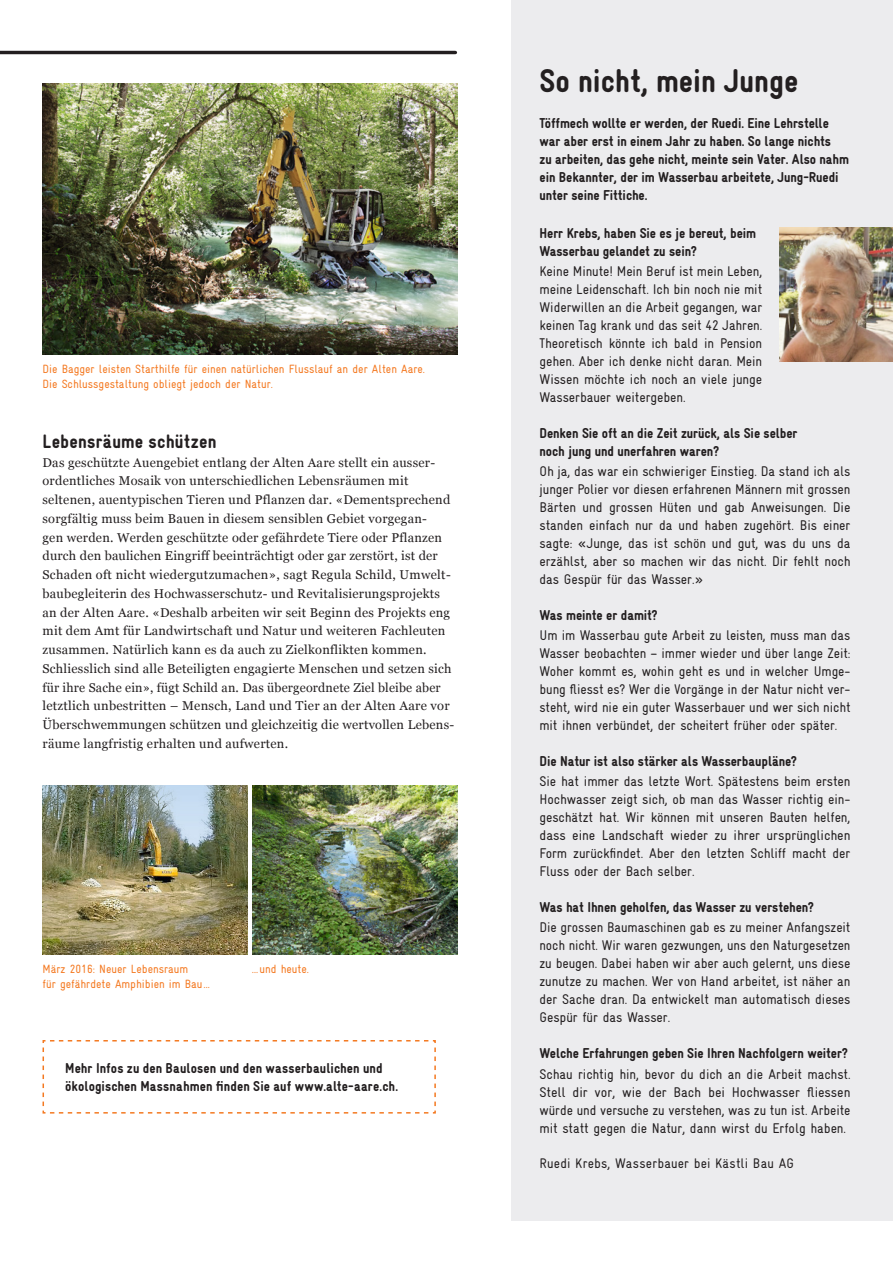
<style>
.page{position:relative;width:893px;height:1263px;background:#fff}
.page>*{position:absolute;margin:0;border:0;box-sizing:border-box;transform-origin:0 0}
.Haupttitel{font:900 33px "Gravur Condensed Pro";color:#231f20}
.Untertitel{font:900 19.5px "Gravur Condensed Pro";letter-spacing:.015em;color:#231f20}
.Interview_Frage{font:900 14.4px/18px "Gravur Condensed Pro";letter-spacing:-.005em;color:#231f20}
.Auszeichnung{font:900 14.4px/18px "Gravur Condensed Pro";letter-spacing:.005em;color:#231f20}
.Interview_Antwort{font:14.1px/18px "Gravur Condensed Pro";letter-spacing:-.005em;color:#231f20;text-align:justify}
.Lauftext_Box_Grau{font:13.95px "Gravur Condensed Pro";letter-spacing:.015em;color:#231f20}
.Lauftext{font:12.75px/18.8px "Georgia";letter-spacing:.02em;color:#231f20}
.Bildlegende{font:12px/15px "Gravur Condensed Pro";color:#f47921}
</style>
<div class="page">
<div style="left:512px;top:0;width:381px;height:1220px;background:#ececee"></div>
<img style="left:779px;top:228px;width:114px;height:134px">
<img style="left:43px;top:785px;width:205px;height:169px">
<img style="left:252px;top:785px;width:205px;height:169px">
<img style="left:43px;top:83px;width:414px;height:271px">
<svg style="left:42px;top:1040px;width:394px;height:74px"></svg>
<hr style="left:0;top:51px;width:455px;height:3px;background:#231f20">
<p class="Bildlegende" style="left:43px;top:361px;width:384px">Die Bagger leisten Starthilfe für einen natürlichen Flusslauf an der Alten Aare.<br>Die Schlussgestaltung obliegt jedoch der Natur.</p>
<p class="Untertitel" style="left:43px;top:430px;width:175px">Lebensräume schützen</p>
<p class="Lauftext" style="left:43px;top:452px;width:413px">Das geschützte Auengebiet entlang der Alten Aare stellt ein ausser&shy;ordentliches Mosaik von unterschiedlichen Lebensräumen mit seltenen, auentypischen Tieren und Pflanzen dar. «Dementsprechend sorgfältig muss beim Bauen in diesem sensiblen Gebiet vorgegan-<br>gen werden. Werden geschützte oder gefährdete Tiere oder Pflanzen durch den baulichen Eingriff beeinträchtigt oder gar zerstört, ist der Schaden oft nicht wiedergutzumachen», sagt Regula Schild, Umwelt&shy;baubegleiterin des Hochwasserschutz- und Revitalisierungsprojekts an der Alten Aare. «Deshalb arbeiten wir seit Beginn des Projekts eng mit dem Amt für Landwirtschaft und Natur und weiteren Fachleuten zusammen. Natürlich kann es da auch zu Zielkonflikten kommen.<br>Schliesslich sind alle Beteiligten engagierte Menschen und setzen sich für ihre Sache ein», fügt Schild an. Das übergeordnete Ziel bleibe aber letztlich unbestritten – Mensch, Land und Tier an der Alten Aare vor Überschwemmungen schützen und gleichzeitig die wertvollen Lebens&shy;räume langfristig erhalten und aufwerten.</p>
<p class="Bildlegende" style="left:43px;top:961px;width:169px">März 2016: Neuer Lebensraum<br>für gefährdete Amphibien im Bau …</p>
<p class="Bildlegende" style="left:252px;top:961px;width:58px">… und heute.</p>
<p class="Auszeichnung" style="left:65px;top:1059px;width:334px">Mehr Infos zu den Baulosen und den wasserbaulichen und ökologischen Massnahmen finden Sie auf www.alte-aare.ch.</p>
<p class="Haupttitel" style="left:539px;top:62px;width:260px">So nicht, mein Junge</p>
<p class="Interview_Frage" style="left:539px;top:114px;width:311px">Töffmech wollte er werden, der Ruedi. Eine Lehrstelle war aber erst in einem Jahr zu haben. So lange nichts<br>zu arbeiten, das gehe nicht, meinte sein Vater. Also nahm ein Bekannter, der im Wasserbau arbeitete, Jung-Ruedi unter seine Fittiche.</p>
<p class="Interview_Frage" style="left:539px;top:224px;width:218px">Herr Krebs, haben Sie es je bereut, beim<br>Wasserbau gelandet zu sein?</p>
<p class="Interview_Antwort" style="left:539px;top:262px;width:224px">Keine Minute! Mein Beruf ist mein Leben, meine Leidenschaft. Ich bin noch nie mit Widerwillen an die Arbeit gegangen, war keinen Tag krank und das seit 42 Jahren.<br>Theoretisch könnte ich bald in Pension gehen. Aber ich denke nicht daran. Mein Wissen möchte ich noch an viele junge Wasserbauer weitergeben.</p>
<p class="Interview_Frage" style="left:539px;top:424px;width:260px">Denken Sie oft an die Zeit zurück, als Sie selber noch jung und unerfahren waren?</p>
<p class="Interview_Antwort" style="left:539px;top:462px;width:312px">Oh ja, das war ein schwieriger Einstieg. Da stand ich als junger Polier vor diesen erfahrenen Männern mit grossen Bärten und grossen Hüten und gab Anweisungen. Die standen einfach nur da und haben zugehört. Bis einer sagte: «Junge, das ist schön und gut, was du uns da erzählst, aber so machen wir das nicht. Dir fehlt noch das Gespür für das Wasser.»</p>
<p class="Interview_Frage" style="left:539px;top:606px;width:120px">Was meinte er damit?</p>
<p class="Interview_Antwort" style="left:539px;top:626px;width:312px">Um im Wasserbau gute Arbeit zu leisten, muss man das Wasser beobachten – immer wieder und über lange Zeit:<br>Woher kommt es, wohin geht es und in welcher Umge&shy;bung fliesst es? Wer die Vorgänge in der Natur nicht ver&shy;steht, wird nie ein guter Wasserbauer und wer sich nicht mit ihnen verbündet, der scheitert früher oder später.</p>
<p class="Interview_Frage" style="left:539px;top:752px;width:259px">Die Natur ist also stärker als Wasserbaupläne?</p>
<p class="Interview_Antwort" style="left:539px;top:772px;width:312px">Sie hat immer das letzte Wort. Spätestens beim ersten Hochwasser zeigt sich, ob man das Wasser richtig ein&shy;geschätzt hat. Wir können mit unseren Bauten helfen, dass eine Landschaft wieder zu ihrer ursprünglichen Form zurückfindet. Aber den letzten Schliff macht der Fluss oder der Bach selber.</p>
<p class="Interview_Frage" style="left:539px;top:898px;width:276px">Was hat Ihnen geholfen, das Wasser zu verstehen?</p>
<p class="Interview_Antwort" style="left:539px;top:919px;width:312px">Die grossen Baumaschinen gab es zu meiner Anfangszeit noch nicht. Wir waren gezwungen, uns den Naturgesetzen zu beugen. Dabei haben wir aber auch gelernt, uns diese zunutze zu machen. Wer von Hand arbeitet, ist näher an der Sache dran. Da entwickelt man automatisch dieses Gespür für das Wasser.</p>
<p class="Interview_Frage" style="left:539px;top:1044px;width:310px">Welche Erfahrungen geben Sie Ihren Nachfolgern weiter?</p>
<p class="Interview_Antwort" style="left:539px;top:1065px;width:312px">Schau richtig hin, bevor du dich an die Arbeit machst.<br>Stell dir vor, wie der Bach bei Hochwasser fliessen würde und versuche zu verstehen, was zu tun ist. Arbeite mit statt gegen die Natur, dann wirst du Erfolg haben.</p>
<p class="Lauftext_Box_Grau" style="left:539px;top:1155px;width:256px">Ruedi Krebs, Wasserbauer bei Kästli Bau AG</p>
</div>
